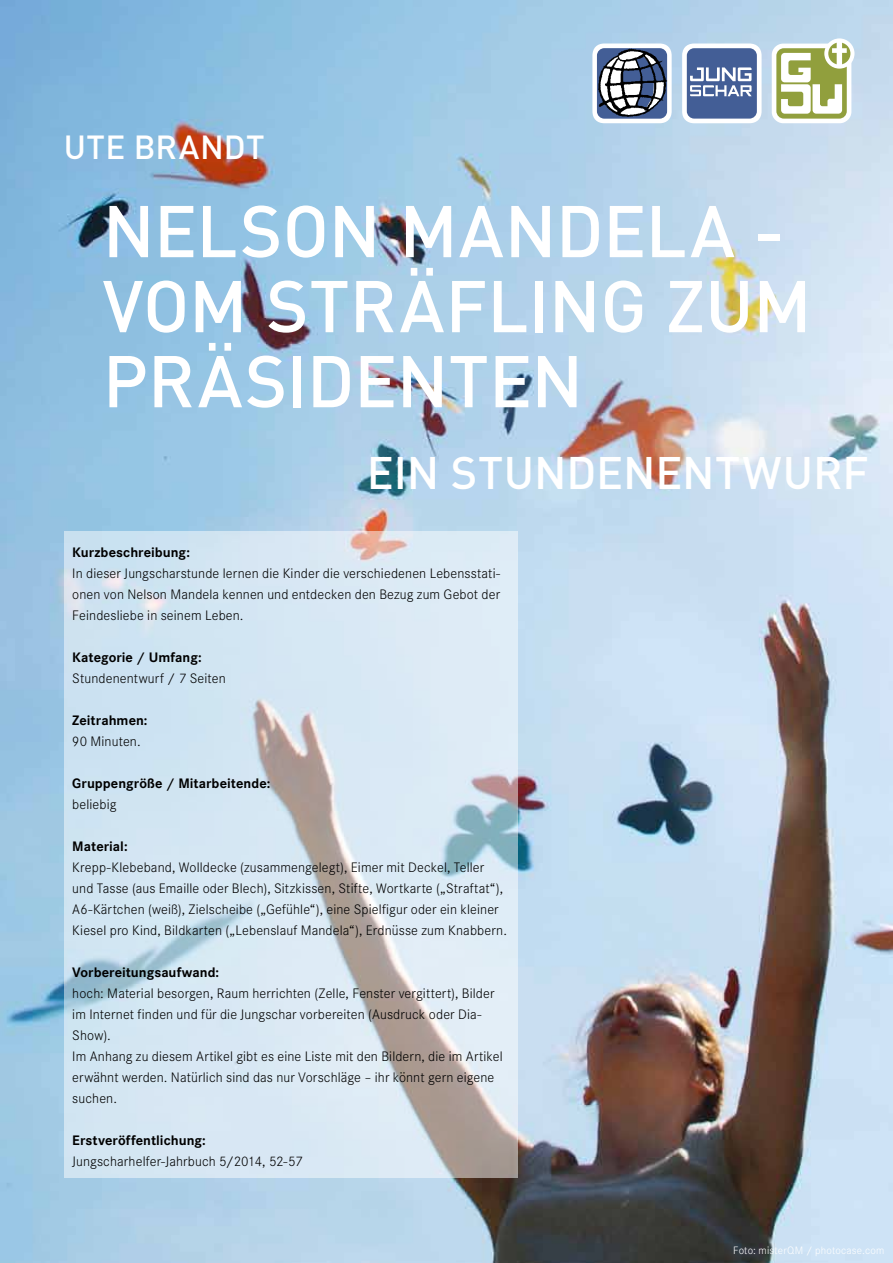
<style>
.page{position:relative;width:893px;height:1263px;background:#fff}
.page>*{position:absolute;margin:0;border:0;box-sizing:border-box;transform-origin:0 0}
.t1{font:500 72px/75px "DIN";letter-spacing:-.005em;color:#fff}
.t2{font:500 45px "DIN";color:#fff}
.t3{font:500 33px "DIN";letter-spacing:.01em;color:#fff}
.t4{font:300 13.5px/21px "Corporate SBQ";letter-spacing:.01em;color:#000}
.t5{font:700 13.5px "Corporate SBQ";letter-spacing:.005em;color:#000}
.t6{font:300 10.5px "Corporate SBQ";letter-spacing:.02em;color:#fff}
</style>
<div class="page">
<img style="left:0;top:0;width:893px;height:1263px">
<svg style="left:64px;top:531px;width:453px;height:647px;background:#d1dfe9"></svg>
<div style="left:824px;top:38px;width:30px;height:31px;background:#fff;border-radius:50%"></div>
<svg style="left:772px;top:41px;width:79px;height:82px"></svg>
<div style="left:682px;top:44px;width:80px;height:79px;background:#fff;border-radius:12px"></div>
<div style="left:687px;top:48px;width:70px;height:71px;background:#435e96;border-radius:7px"></div>
<svg style="left:690px;top:67px;width:62px;height:29px"></svg>
<div style="left:592px;top:44px;width:80px;height:79px;background:#fff;border-radius:12px"></div>
<img style="left:597px;top:49px;width:71px;height:70px">
<h3 class="t3" style="left:64px;top:126px;width:202px">UTE BRAN DT</h3>
<h1 class="t1" style="left:103px;top:191px;width:697px">NELSON MAN DELA -<br>VOM STRÄFLING ZUM<br>PRÄSIDENTEN</h1>
<h2 class="t2" style="left:367px;top:444px;width:503px">EIN STUN DEN ENTWURF</h2>
<p class="t5" style="left:72px;top:544px;width:119px">Kurzbeschreibung:</p>
<p class="t4" style="left:72px;top:563px;width:429px;text-align:justify">In dieser Jungscharstunde lernen die Kinder die verschiedenen Lebensstati&shy;onen von Nelson Mandela kennen und entdecken den Bezug zum Gebot der Feindesliebe in seinem Leben.</p>
<p class="t5" style="left:72px;top:649px;width:131px">Kategorie / Umfang:</p>
<p class="t4" style="left:72px;top:668px;width:155px">Stundenentwurf / 7 Seiten</p>
<p class="t5" style="left:72px;top:712px;width:77px">Zeitrahmen:</p>
<p class="t4" style="left:72px;top:731px;width:70px">90 Minuten.</p>
<p class="t5" style="left:72px;top:775px;width:199px">Gruppengröße / Mitarbeitende:</p>
<p class="t4" style="left:72px;top:794px;width:46px">beliebig</p>
<p class="t5" style="left:72px;top:838px;width:57px">Material:</p>
<p class="t4" style="left:72px;top:857px;width:436px">Krepp-Klebeband, Wolldecke (zusammengelegt), Eimer mit Deckel, Teller und Tasse (aus Emaille oder Blech), Sitzkissen, Stifte, Wortkarte („Straftat“), A6-Kärtchen (weiß), Zielscheibe („Gefühle“), eine Spielfigur oder ein kleiner Kiesel pro Kind, Bildkarten („Lebenslauf Mandela“), Erdnüsse zum Knabbern.</p>
<p class="t5" style="left:72px;top:964px;width:148px">Vorbereitungsaufwand:</p>
<p class="t4" style="left:72px;top:983px;width:432px">hoch: Material besorgen, Raum herrichten (Zelle, Fenster vergittert), Bilder im Internet finden und für die Jungschar vorbereiten (Ausdruck oder Dia-Show).<br>Im Anhang zu diesem Artikel gibt es eine Liste mit den Bildern, die im Artikel erwähnt werden. Natürlich sind das nur Vorschläge – ihr könnt gern eigene suchen.</p>
<p class="t5" style="left:72px;top:1132px;width:135px">Erstveröffentlichung:</p>
<p class="t4" style="left:72px;top:1151px;width:232px">Jungscharhelfer-Jahrbuch 5/2014, 52-57</p>
<p class="t6" style="left:733px;top:1244px;width:153px">Foto: misterQM / photocase.com</p>
</div>
